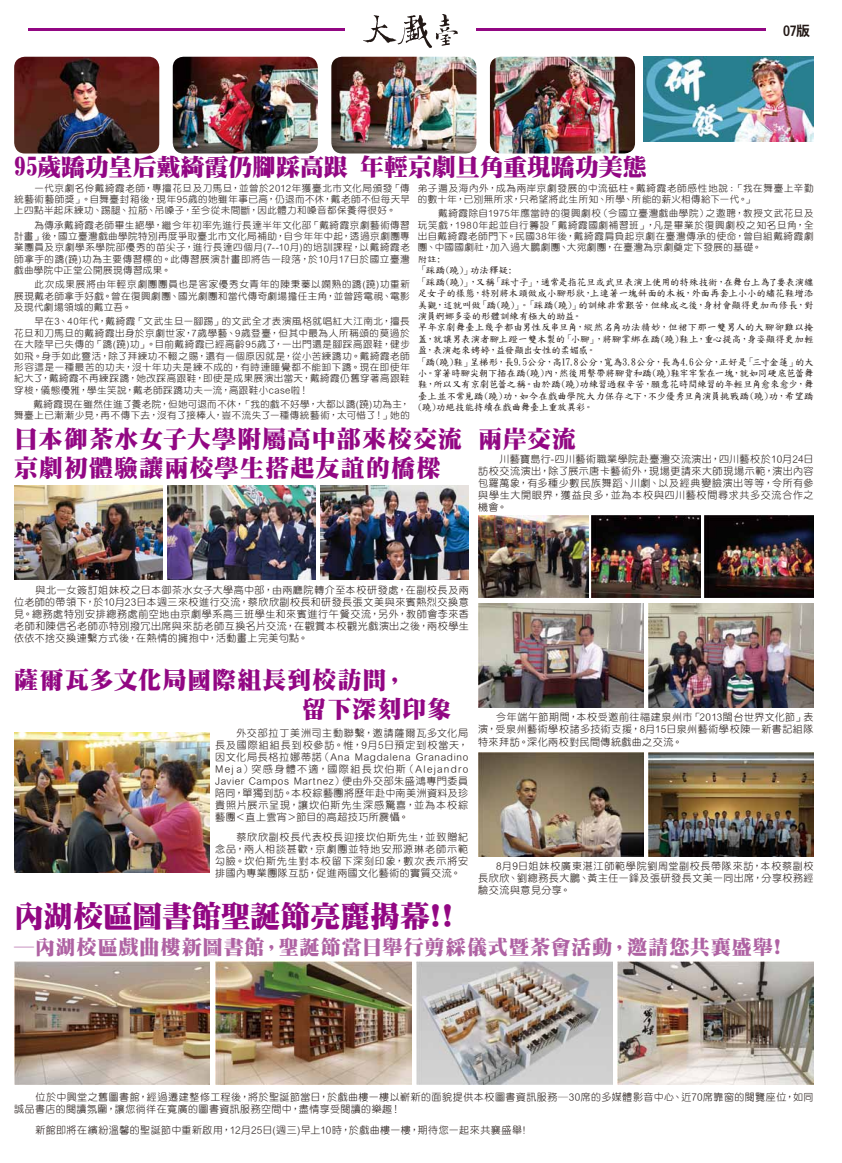
<style>
.page{position:relative;width:842px;height:1163px;background:#fff}
.page>*{position:absolute;margin:0;border:0;box-sizing:border-box;transform-origin:0 0}
.t1{font:30px "DF Ming UB HK BF";letter-spacing:-.015em;color:#920783}
.t2{font:24px/28.8px "DF Ming UB HK BF";letter-spacing:.035em;color:#920783}
.t3{font:24px "DF Ming UB HK BF";letter-spacing:-.005em;color:#920783}
.t4{font:20px "DF Ming UB HK BF";letter-spacing:.045em;color:#af62a3}
.t5{font:14px "DFN Hei XB HK BF";color:#221815}
.t6{font:10px/12px "DF Yuan Lt HKP BF";letter-spacing:.05em;color:#221815;text-align:justify}
.t7{font:9.5px/11.4px "DF Yuan Lt HKP BF";letter-spacing:.05em;color:#221815;text-align:justify}
.t8{font:9.5px/11.4px "DF Kai Shu SB Estd BF";letter-spacing:-.01em;color:#221815}
.s1{font-family:"DF Yuan Lt HKP BF"}
</style>
<div class="page">
<hr style="left:28px;top:28px;width:737px;height:3px;background:#920783">
<div style="left:345px;top:9px;width:131px;height:44px;background:#fff"></div>
<svg style="left:363px;top:14px;width:95px;height:34px"></svg>
<img style="left:643px;top:57px;width:171px;height:85px">
<img style="left:14px;top:961px;width:196px;height:123px">
<img style="left:215px;top:961px;width:196px;height:123px">
<img style="left:417px;top:961px;width:195px;height:123px">
<img style="left:618px;top:961px;width:196px;height:123px">
<img style="left:167px;top:486px;width:149px;height:93px">
<img style="left:320px;top:486px;width:149px;height:93px">
<img style="left:14px;top:486px;width:149px;height:93px">
<img style="left:479px;top:515px;width:109px;height:82px">
<img style="left:704px;top:515px;width:110px;height:82px">
<img style="left:591px;top:515px;width:110px;height:82px">
<img style="left:478px;top:752px;width:166px;height:104px">
<img style="left:648px;top:752px;width:166px;height:104px">
<img style="left:478px;top:603px;width:166px;height:104px">
<img style="left:648px;top:603px;width:166px;height:104px">
<img style="left:14px;top:732px;width:196px;height:140px">
<img style="left:14px;top:57px;width:145px;height:96px">
<img style="left:490px;top:57px;width:145px;height:96px">
<img style="left:173px;top:57px;width:145px;height:96px">
<img style="left:331px;top:57px;width:145px;height:96px">
<p class="t3" style="left:14px;top:154px;width:634px">95歲蹻功皇后戴綺霞仍腳踩高跟 年輕京劇旦角重現蹻功美態</p>
<p class="t5" style="left:783px;top:24px;width:28px">07版</p>
<p class="t7" style="left:418px;top:182px;width:397px">弟子遍及海內外，成為兩岸京劇發展的中流砥柱。戴綺霞老師感性地說：「我在舞臺上辛勤的數十年，已別無所求，只希望將此生所知、所學、所能的薪火相傳給下一代。」</p>
<p class="t8" style="left:418px;top:207px;width:402px;text-indent:20px"><span class="s1">戴綺霞除自1975年應當時的復興劇校（今國立臺灣戲曲學院）之邀聘，教授文武花旦及玩笑戲，1980年起並自行籌設「戴綺霞國劇補習班」，凡是畢業於復興劇校之知名旦角，全出自戴綺霞老師門下。民國38年後，戴綺霞肩負起京劇在臺灣傳承的使命，曾自組戴綺霞劇團、中國國劇社，加入過大鵬劇團、大宛劇團，在臺灣為京劇奠定下發展的基礎。<br></span>附註:<br>「踩蹻(蹺)」功法釋疑:<br>「踩蹻(蹺)」，又稱「踩寸子」，通常是指花旦或武旦表演上使用的特殊技術，在舞台上為了要表演纏足女子的樣態，特別將木頭做成小腳形狀，上連著一塊斜面的木板，外面再套上小小的繡花鞋增添美觀，這就叫做「蹻(蹺)」。「踩蹻(蹺)」的訓練非常艱苦，但練成之後，身材會顯得更加而修長，對演員婀娜多姿的形體訓練有極大的助益。<br>早年京劇舞臺上幾乎都由男性反串旦角，縱然名角功法精妙，但裙下那一雙男人的大腳卻難以掩蓋，就讓男表演者腳上蹬一雙木製的「小腳」，將腳掌綁在蹻(蹺)鞋上，重心提高，身姿顯得更加輕盈，表演起來娉婷，益發顯出女性的柔媚感。<br>「蹻(蹺)鞋」呈梯形，長9.5公分，高17.8公分，寬為3.8公分，長為4.6公分，正好是「三寸金蓮」的大小。穿著時腳尖朝下插在蹻(蹺)內，然後用繫帶將腳背和蹻(蹺)鞋牢牢紮在一塊，就如同硬底芭蕾舞鞋，所以又有京劇芭蕾之稱。由於蹻(蹺)功練習過程辛苦，願意花時間練習的年輕旦角愈來愈少，舞臺上並不常見蹻(蹺)功，如今在戲曲學院大力保存之下，不少優秀旦角演員挑戰蹻(蹺)功，希望蹻(蹺)功絕技能持續在戲曲舞臺上重放異彩。</p>
<p class="t7" style="left:14px;top:182px;width:397px;text-indent:20px">一代京劇名伶戴綺霞老師，專擅花旦及刀馬旦，並曾於2012年獲臺北市文化局頒發「傳統藝術藝師獎」。自舞臺封箱後，現年95歲的她雖年事已高，仍退而不休，戴老師不但每天早上四點半起床練功、踢腿、拉筋、吊嗓子，至今從未間斷，因此體力和嗓音都保養得很好。</p>
<p class="t7" style="left:14px;top:219px;width:397px;text-indent:20px">為傳承戴綺霞老師畢生絕學，繼今年初率先進行長達半年文化部「戴綺霞京劇藝術傳習計畫」後，國立臺灣戲曲學院特別再度爭取臺北市文化局補助，自今年年中起，透過京劇團專業團員及京劇學系學院部優秀的苗尖子，進行長達四個月(7--10月)的培訓課程，以戴綺霞老師拿手的蹻(蹺)功為主要傳習標的。此傳習展演計畫即將告一段落，於10月17日於國立臺灣戲曲學院中正堂公開展現傳習成果。</p>
<p class="t7" style="left:14px;top:279px;width:397px;text-indent:20px">此次成果展將由年輕京劇團團員也是客家優秀女青年的陳秉蓁以嫻熟的蹻(蹺)功重新展現戴老師拿手好戲。曾在復興劇團、國光劇團和當代傳奇劇場擔任主角，並曾跨電視、電影及現代劇場領域的戴立吾。</p>
<p class="t7" style="left:14px;top:316px;width:397px;text-indent:20px">早在3、40年代，戴綺霞「文武生旦一腳踢」的文武全才表演風格就唱紅大江南北，擅長花旦和刀馬旦的戴綺霞出身於京劇世家，7歲學藝、9歲登臺，但其中最為人所稱頌的莫過於在大陸早已失傳的「蹻(蹺)功」。目前戴綺霞已經高齡95歲了，一出門還是腳踩高跟鞋，健步如飛。身手如此靈活，除了拜練功不輟之賜，還有一個原因就是，從小苦練蹻功。戴綺霞老師形容這是一種最苦的功夫，沒十年功夫是練不成的，有時連睡覺都不能卸下蹻。現在即使年紀大了，戴綺霞不再練踩蹻，她改踩高跟鞋，即使是成果展演出當天，戴綺霞仍舊穿著高跟鞋穿梭，儀態優雅，學生笑說，戴老師踩蹻功夫一流，高跟鞋小case啦！</p>
<p class="t7" style="left:14px;top:398px;width:397px;text-align:right">戴綺霞現在雖然住進了養老院，但她可退而不休，「我的戲不好學，大都以蹻(蹺)功為主，<br>舞臺上已漸漸少見，再不傳下去，沒有了接棒人，豈不流失了一種傳統藝術，太可惜了！」她的</p>
<p class="t2" style="left:14px;top:424px;width:449px">日本御茶水女子大學附屬高中部來校交流京劇初體驗讓兩校學生搭起友誼的橋樑</p>
<p class="t2" style="left:478px;top:424px;width:99px">兩岸交流</p>
<p class="t6" style="left:478px;top:453px;width:337px;text-indent:21px">川藝寶島行-四川藝術職業學院赴臺灣交流演出，四川藝校於10月24日訪校交流演出，除了展示唐卡藝術外，現場更請來大師現場示範，演出內容包羅萬象，有多種少數民族舞蹈、川劇、以及經典變臉演出等等，令所有參與學生大開眼界，獲益良多，並為本校與四川藝校間尋求共多交流合作之機會。</p>
<p class="t6" style="left:14px;top:584px;width:456px;text-indent:21px">與北一女簽訂姐妹校之日本御茶水女子大學高中部，由兩廳院轉介至本校研發處，在副校長及兩位老師的帶領下，於10月23日本週三來校進行交流，蔡欣欣副校長和研發長張文美與來賓熱烈交換意見。總務處特別安排總務處前空地由京劇學系高三班學生和來賓進行午餐交流，另外，教師會李來香老師和陳信名老師亦特別撥冗出席與來訪老師互換名片交流，在觀賞本校觀光戲演出之後，兩校學生依依不捨交換連繫方式後，在熱情的擁抱中，活動畫上完美句點。</p>
<p class="t2" style="left:302px;top:665px;width:151px;text-indent:-288px">薩爾瓦多文化局國際組長到校訪問，<br>留下深刻印象</p>
<p class="t6" style="left:215px;top:726px;width:255px;text-indent:21px">外交部拉丁美洲司主動聯繫，邀請薩爾瓦多文化局長及國際組組長到校參訪。惟，9月5日預定到校當天，因文化局長格拉娜蒂諾（Ana Magdalena Granadino Mejía）突感身體不適，國際組長坎伯斯（Alejandro Javier Campos Martínez）便由外交部朱盛鴻專門委員陪同，單獨到訪。本校綜藝團將歷年赴中南美洲資料及珍貴照片展示呈現，讓坎伯斯先生深感驚喜，並為本校綜藝團＜直上雲宵＞節目的高超技巧所震懾。</p>
<p class="t6" style="left:215px;top:831px;width:254px;text-indent:21px">蔡欣欣副校長代表校長迎接坎伯斯先生，並致贈紀念品，兩人相談甚歡，京劇團並特地安邢源琳老師示範勾臉。坎伯斯先生對本校留下深刻印象，數次表示將安排國內專業團隊互訪，促進兩國文化藝術的實質交流。</p>
<p class="t6" style="left:478px;top:711px;width:337px;text-indent:18px">今年端午節期間，本校受邀前往福建泉州市「2013閩台世界文化節」表演，受泉州藝術學校諸多技術支援，8月15日泉州藝術學校陳一新書記組隊特來拜訪。深化兩校對民間傳統戲曲之交流。</p>
<p class="t6" style="left:478px;top:860px;width:337px;text-indent:18px">8月9日姐妹校廣東湛江師範學院劉周堂副校長帶隊來訪，本校蔡副校長欣欣、劉總務長大鵬、黃主任一鋒及張研發長文美一同出席，分享校務經驗交流與意見分享。</p>
<p class="t1" style="left:14px;top:900px;width:442px">內湖校區圖書館聖誕節亮麗揭幕!!</p>
<p class="t4" style="left:14px;top:936px;width:770px">─內湖校區戲曲樓新圖書館，聖誕節當日舉行剪綵儀式暨茶會活動，邀請您共襄盛舉!</p>
<p class="t6" style="left:14px;top:1091px;width:801px;text-indent:21px">位於中興堂之舊圖書館，經過遷建整修工程後，將於聖誕節當日，於戲曲樓一樓以嶄新的面貌提供本校圖書資訊服務─30席的多媒體影音中心、近70席靠窗的閱覽座位，如同誠品書店的閱讀氛圍，讓您徜徉在寬廣的圖書資訊服務空間中，盡情享受閱讀的樂趣！</p>
<p class="t6" style="left:35px;top:1123px;width:492px">新館即將在繽紛溫馨的聖誕節中重新啟用，12月25日(週三)早上10時，於戲曲樓一樓，期待您一起來共襄盛舉!</p>
</div>
